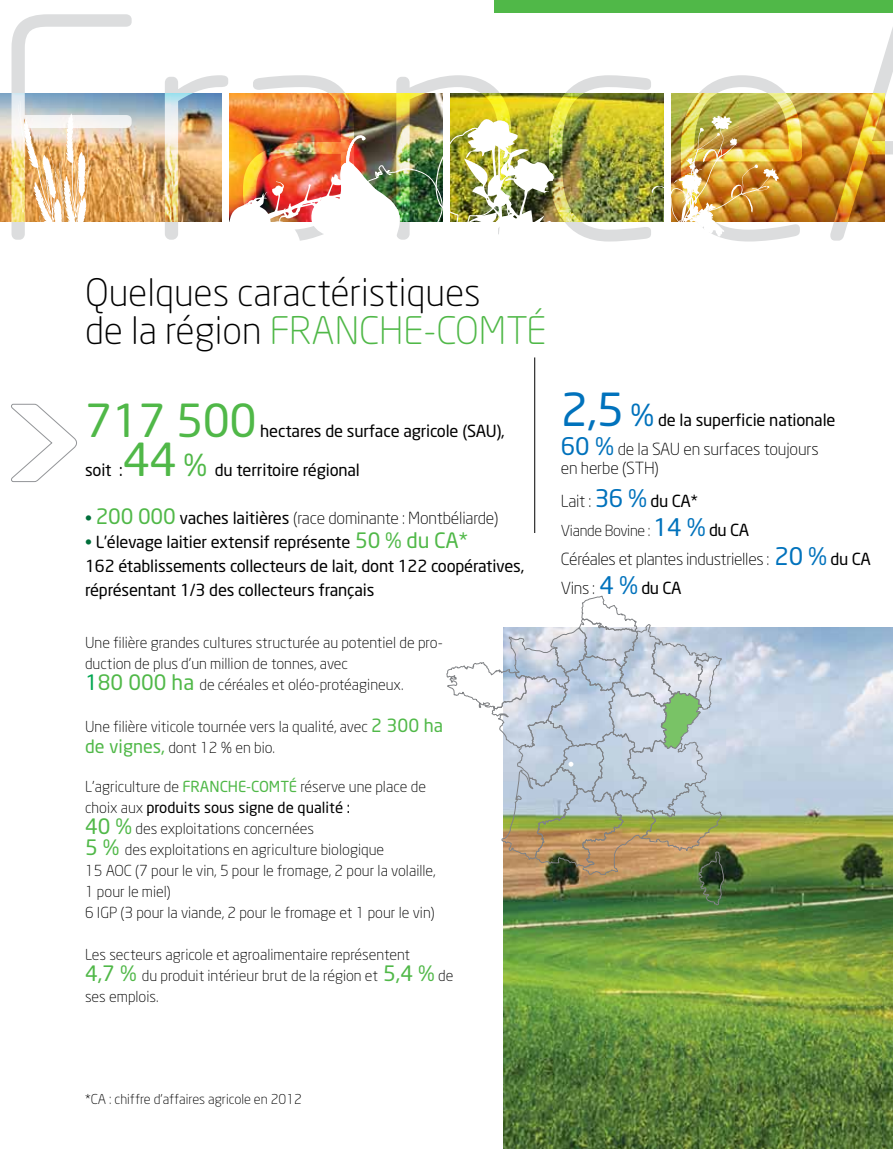
<style>
.page{position:relative;width:893px;height:1149px;background:#fff}
.page>*{position:absolute;margin:0;border:0;box-sizing:border-box;transform-origin:0 0}
.t1{font:45px "Neo Sans";letter-spacing:-.01em;color:#50b848}
.t2{font:300 37.5px/37.5px "Neo Sans";color:#000}
.t3{font:16.5px/24px "Neo Sans";letter-spacing:-.01em;color:#000}
.t4{font:300 16.5px/28.8px "Neo Sans";letter-spacing:-.015em;color:#000}
.t5{font:300 15px/21px "Neo Sans";color:#000}
.t6{font:300 13.5px "Neo Sans";color:#000}
.s1{color:#50b848}
.s2{font-size:45px;color:#50b848}
.s3{font-size:30px;color:#50b848}
.s4{font-weight:400;color:#006f3b}
.s5{font-weight:400;font-size:21px;color:#50b848}
.s6{font-weight:400}
.s7{color:#006f3b}
.s8{font-size:21px;color:#50b848}
.s9{font-weight:400;font-size:21px;color:#00a651}
.s10{font-weight:400;font-size:18px;color:#50b848}
.s11{font-weight:400;color:#50b848}
.s12{font-weight:400;font-size:45px;color:#0072bc}
.s13{font-weight:400;font-size:30px;color:#0072bc}
.s14{font-weight:400;font-size:24px;color:#0072bc}
.s15{font-weight:400;font-size:16.5px}
</style>
<div class="page">
<img style="left:0;top:93px;width:12px;height:128px">
<img style="left:504px;top:627px;width:389px;height:521px">
<hr style="left:534px;top:357px;width:1px;height:176px;background:#000">
<div style="left:495px;top:0;width:398px;height:13px;background:#50b848"></div>
<svg style="left:11px;top:403px;width:66px;height:79px"></svg>
<img style="left:12px;top:14px;width:881px;height:228px">
<svg style="left:446px;top:595px;width:278px;height:310px"></svg>
<h2 class="t2" style="left:85px;top:273px;width:458px">Quelques caractéristiques<br>de la région <span class="s1">FRANCHE-COMTé</span></h2>
<h1 class="t1" style="left:85px;top:392px;width:173px">717 500</h1>
<p class="t3" style="left:260px;top:418px;width:246px">hectares de surface agricole (SAU),</p>
<p class="t3" style="left:85px;top:457px;width:276px">soit :<span class="s2">44</span> <span class="s3">%</span> du territoire régional</p>
<p class="t4" style="left:85px;top:503px;width:415px"><span class="s4">•</span> <span class="s5">200 000</span> <span class="s6">vaches laitières</span> (race dominante : Montbéliarde)</p>
<p class="t3" style="left:85px;top:529px;width:441px"><span class="s7">•</span> L’élevage laitier extensif représente <span class="s8">50 % du CA*<br></span>162 établissements collecteurs de lait, dont 122 coopératives, réprésentant 1/3 des collecteurs français</p>
<p class="t5" style="left:85px;top:631px;width:359px">U ne filière grandes cultures structurée au potentiel de pro&shy;duction de plus d’un million de tonnes, avec<br><span class="s9">1</span><span class="s5">80 000 ha</span> de céréales et oléo-protéagineux.</p>
<p class="t5" style="left:85px;top:715px;width:360px">Une filière viticole tournée vers la qualité, avec <span class="s10">2 300 ha de vignes,</span> dont 12 % en bio.</p>
<p class="t5" style="left:85px;top:775px;width:177px">L’agriculture de <span class="s11">Franch e-Comt</span></p>
<p class="t5" style="left:85px;top:775px;width:352px;text-indent:204px"><span class="s11">é</span> réserve une place de choix aux <span class="s6">produits sous signe de qualité :<br></span><span class="s5">40 %</span> des exploitations concernées<br><span class="s5">5 %</span> des exploitations en agriculture biologique<br>15 AOC (7 pour le vin, 5 pour le fromage, 2 pour la volaille, 1 pour le miel)<br>6 IG P (3 pour la viande, 2 pour le fromage et 1 pour le vin)</p>
<p class="t5" style="left:85px;top:943px;width:370px">Les secteurs agricole et agroalimentaire représentent<br><span class="s5">4,7 %</span> du produit intérieur brut de la région et <span class="s5">5,4 %</span> de ses emplois.</p>
<p class="t4" style="left:561px;top:405px;width:276px"><span class="s12">2,5</span> <span class="s13">%</span> <span class="s6">de la superficie nationale<br></span><span class="s14">60 %</span> de la SAU en surfaces toujours</p>
<p class="t4" style="left:561px;top:451px;width:139px;line-height:33px">en herbe (STH)<br>Lait : <span class="s14">36 %</span> <span class="s6">du CA*</span></p>
<p class="t5" style="left:561px;top:520px;width:190px">Viande Bovine : <span class="s14">14 %</span> <span class="s15">du CA</span></p>
<p class="t4" style="left:561px;top:544px;width:312px">Céréales et plantes industrielles : <span class="s14">20 %</span> <span class="s6">du CA<br></span>Vins : <span class="s14">4 %</span> <span class="s6">du CA</span></p>
<p class="t6" style="left:85px;top:1090px;width:219px">*CA : chiffre d’affaires agricole en 2012</p>
</div>
